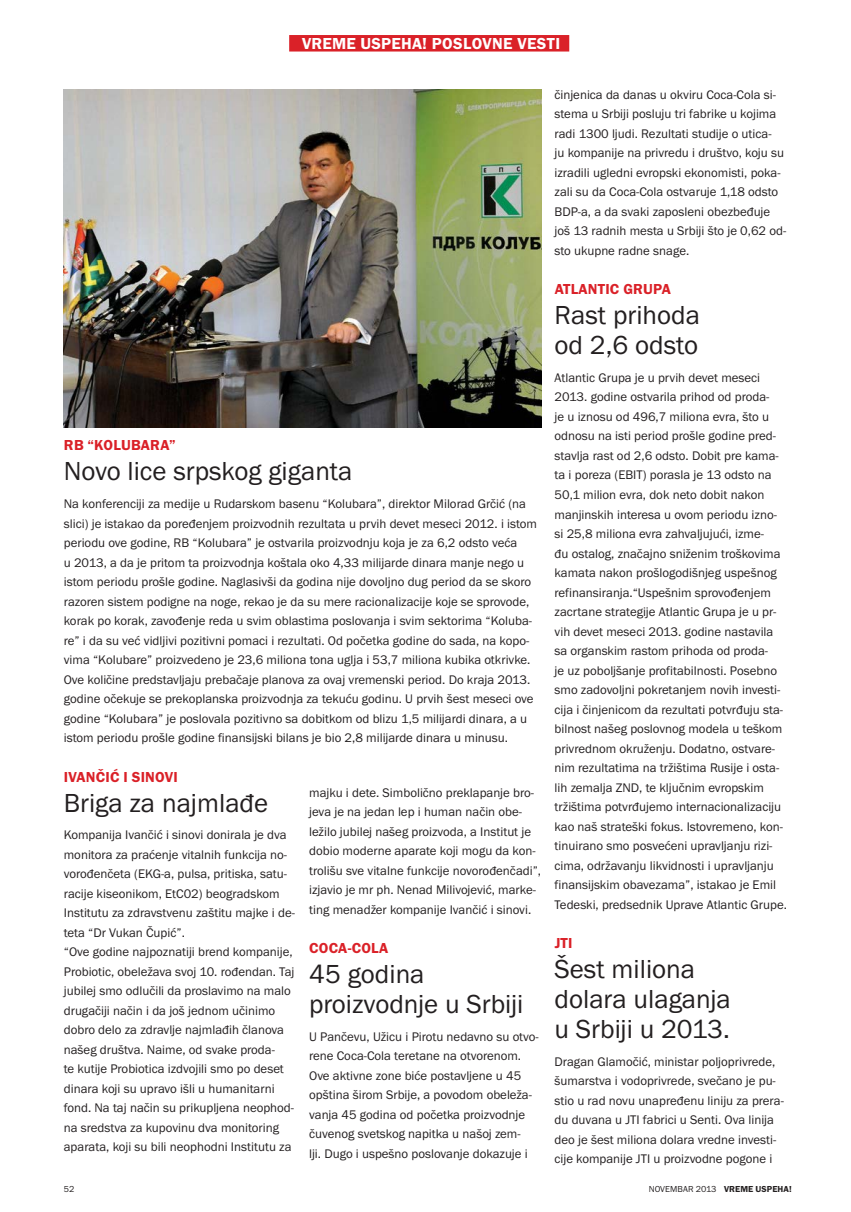
<style>
.page{position:relative;width:851px;height:1212px;background:#fff}
.page>*{position:absolute;margin:0;border:0;box-sizing:border-box;transform-origin:0 0}
.t1{font:27px/30px "Franklin Got Itc TOT Boo";color:#231f20}
.t2{font:16.5px "Franklin Got Itc TOT Dem";letter-spacing:.015em;color:#fff}
.t3{font:15px "Franklin Got Itc TOT Dem";letter-spacing:.015em;color:#da2128}
.t4{font:12.9px/19.5px "Franklin Got Itc TOT Boo";color:#231f20}
.t5{font:9px "Franklin Got Itc TOT Boo";letter-spacing:.01em;color:#231f20}
.s1{font-family:"Franklin Got Itc TOT Dem"}
</style>
<div class="page">
<div style="left:289px;top:35px;width:280px;height:17px;background:#da2128"></div>
<img style="left:64px;top:89px;width:477px;height:338px">
<p class="t2" style="left:302px;top:38px;width:259px">VREME USPEHA! POSLOVNE VESTI</p>
<p class="t3" style="left:64px;top:440px;width:113px">RB “KOLUBARA”</p>
<p class="t1" style="left:64px;top:458px;width:290px">Novo lice srpskog giganta</p>
<p class="t4" style="left:64px;top:495px;width:474px">Na konferenciji za medije u Rudarskom basenu “Kolubara”, direktor Milorad Grčić (na slici) je istakao da poređenjem proizvodnih rezultata u prvih devet meseci 2012. i istom periodu ove godine, RB “Kolubara” je ostvarila proizvodnju koja je za 6,2 odsto veća<br>u 2013, a da je pritom ta proizvodnja koštala oko 4,33 milijarde dinara manje nego u istom periodu prošle godine. Naglasivši da godina nije dovoljno dug period da se skoro razoren sistem podigne na noge, rekao je da su mere racionalizacije koje se sprovode, korak po korak, zavođenje reda u svim oblastima poslovanja i svim sektorima “Koluba&shy;re” i da su već vidljivi pozitivni pomaci i rezultati. Od početka godine do sada, na kopo&shy;vima “Kolubare” proizvedeno je 23,6 miliona tona uglja i 53,7 miliona kubika otkrivke.<br>Ove količine predstavljaju prebačaje planova za ovaj vremenski period. Do kraja 2013. godine očekuje se prekoplanska proizvodnja za tekuću godinu. U prvih šest meseci ove godine “Kolubara” je poslovala pozitivno sa dobitkom od blizu 1,5 milijardi dinara, a u istom periodu prošle godine finansijski bilans je bio 2,8 milijarde dinara u minusu.</p>
<p class="t3" style="left:64px;top:771px;width:115px">IVANČIĆ I SINOVI</p>
<p class="t1" style="left:64px;top:789px;width:206px">Briga za najmlađe</p>
<p class="t4" style="left:64px;top:826px;width:232px">Kompanija Ivančić i sinovi donirala je dva monitora za praćenje vitalnih funkcija no&shy;vorođenčeta (EKG-a, pulsa, pritiska, satu&shy;racije kiseonikom, EtC02) beogradskom Institutu za zdravstvenu zaštitu majke i de&shy;teta “Dr Vukan Čupić”.<br>“Ove godine najpoznatiji brend kompanije, Probiotic, obeležava svoj 10. rođendan. Taj jubilej smo odlučili da proslavimo na malo drugačiji način i da još jednom učinimo dobro delo za zdravlje najmlađih članova našeg društva. Naime, od svake proda-<br>te kutije Probiotica izdvojili smo po deset dinara koji su upravo išli u humanitarni fond. Na taj način su prikupljena neophod&shy;na sredstva za kupovinu dva monitoring aparata, koji su bili neophodni Institutu za</p>
<p class="t4" style="left:309px;top:783px;width:233px">majku i dete. Simbolično preklapanje bro&shy;jeva je na jedan lep i human način obe&shy;ležilo jubilej našeg proizvoda, a Institut je dobio moderne aparate koji mogu da kon&shy;trolišu sve vitalne funkcije novorođenčadi”, izjavio je mr ph. Nenad Milivojević, marke&shy;ting menadžer kompanije Ivančić i sinovi.</p>
<p class="t3" style="left:309px;top:943px;width:80px">COCA-COLA</p>
<p class="t1" style="left:309px;top:961px;width:216px">45 godina proizvodnje u Srbiji</p>
<p class="t4" style="left:309px;top:1027px;width:231px">U Pančevu, Užicu i Pirotu nedavno su otvo&shy;rene Coca-Cola teretane na otvorenom.<br>Ove aktivne zone biće postavljene u 45 opština širom Srbije, a povodom obeleža&shy;vanja 45 godina od početka proizvodnje čuvenog svetskog napitka u našoj zem-<br>lji. Dugo i uspešno poslovanje dokazuje i</p>
<p class="t4" style="left:554px;top:85px;width:233px">činjenica da danas u okviru Coca-Cola si&shy;stema u Srbiji posluju tri fabrike u kojima radi 1300 ljudi. Rezultati studije o utica-<br>ju kompanije na privredu i društvo, koju su izradili ugledni evropski ekonomisti, poka&shy;zali su da Coca-Cola ostvaruje 1,18 odsto BDP-a, a da svaki zaposleni obezbeđuje još 13 radnih mesta u Srbiji što je 0,62 od&shy;sto ukupne radne snage.</p>
<p class="t3" style="left:554px;top:284px;width:118px">ATLANTIC GRUPA</p>
<p class="t1" style="left:554px;top:302px;width:147px">Rast prihoda od 2,6 odsto</p>
<p class="t4" style="left:554px;top:369px;width:234px">Atlantic Grupa je u prvih devet meseci 2013. godine ostvarila prihod od proda-<br>je u iznosu od 496,7 miliona evra, što u odnosu na isti period prošle godine pred&shy;stavlja rast od 2,6 odsto. Dobit pre kama&shy;ta i poreza (EBIT) porasla je 13 odsto na 50,1 milion evra, dok neto dobit nakon manjinskih interesa u ovom periodu izno&shy;si 25,8 miliona evra zahvaljujući, izme-<br>đu ostalog, značajno sniženim troškovima kamata nakon prošlogodišnjeg uspešnog refinansiranja.“Uspešnim sprovođenjem zacrtane strategije Atlantic Grupa je u pr&shy;vih devet meseci 2013. godine nastavila sa organskim rastom prihoda od proda-<br>je uz poboljšanje profitabilnosti. Posebno smo zadovoljni pokretanjem novih investi&shy;cija i činjenicom da rezultati potvrđuju sta&shy;bilnost našeg poslovnog modela u teškom privrednom okruženju. Dodatno, ostvare&shy;nim rezultatima na tržištima Rusije i osta&shy;lih zemalja ZND, te ključnim evropskim tržištima potvrđujemo internacionalizaciju kao naš strateški fokus. Istovremeno, kon&shy;tinuirano smo posvećeni upravljanju rizi&shy;cima, održavanju likvidnosti i upravljanju finansijskim obavezama”, istakao je Emil Tedeski, predsednik Uprave Atlantic Grupe.</p>
<p class="t3" style="left:554px;top:938px;width:19px">JTI</p>
<p class="t1" style="left:554px;top:956px;width:178px">Šest miliona dolara ulaganja u Srbiji u 2013.</p>
<p class="t4" style="left:554px;top:1052px;width:231px">Dragan Glamočić, ministar poljoprivrede, šumarstva i vodoprivrede, svečano je pu&shy;stio u rad novu unapređenu liniju za prera&shy;du duvana u JTI fabrici u Senti. Ova linija deo je šest miliona dolara vredne investi&shy;cije kompanije JTI u proizvodne pogone i</p>
<p class="t5" style="left:64px;top:1186px;width:12px">52</p>
<p class="t5" style="left:648px;top:1186px;width:144px">NOVEMBAR 2013 <span class="s1">VREME USPEHA!</span></p>
</div>
